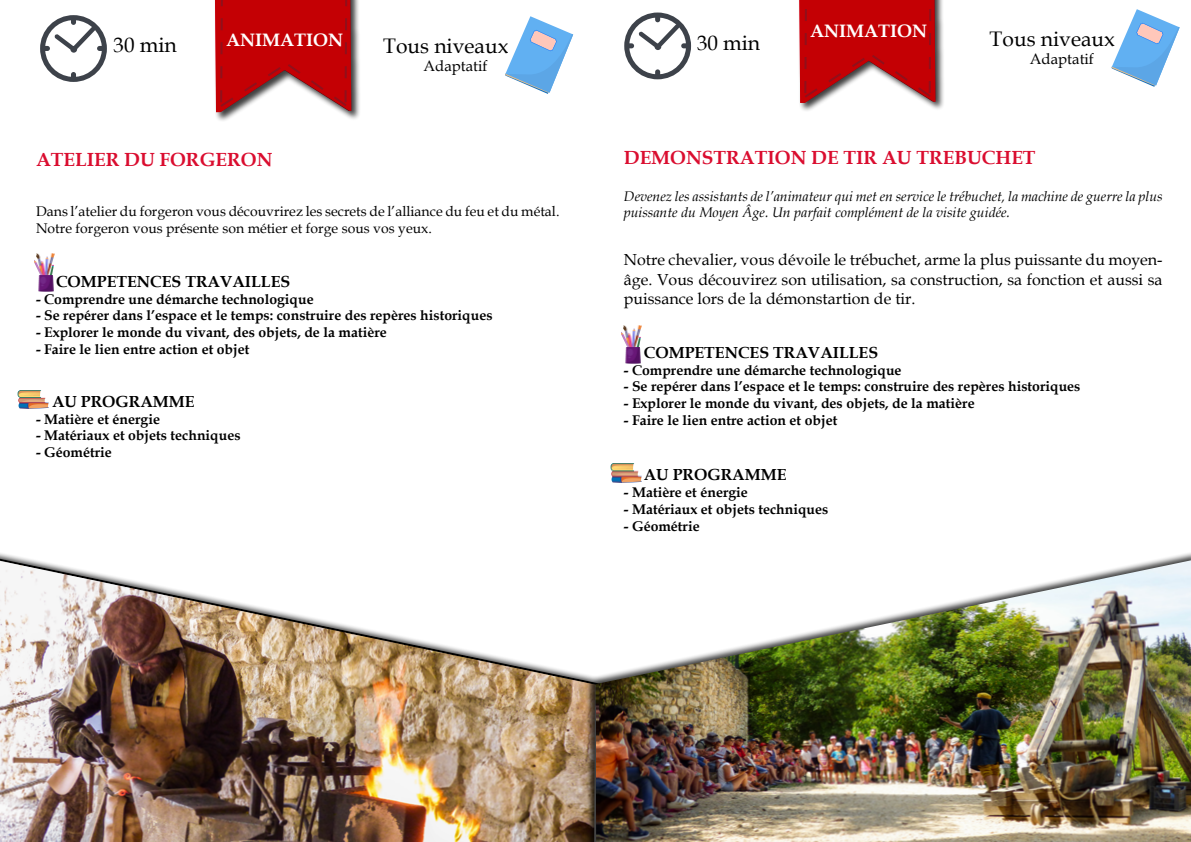
<style>
.page{position:relative;width:1191px;height:842px;background:#fff}
.page>*{position:absolute;margin:0;border:0;box-sizing:border-box;transform-origin:0 0}
.t1{font:21px "Book Antiqua";color:#000}
.t2{font:700 19px "Book Antiqua";color:#da0d2f}
.t3{font:700 18px "Book Antiqua";color:#fff}
.t4{font:16px/19.2px "Book Antiqua";color:#000;text-align:justify}
.t5{font:700 16px "Book Antiqua";color:#000}
.t6{font:15px "Book Antiqua";color:#000}
.t7{font:700 14px "Book Antiqua";color:#000}
.t8{font:italic 14px/16.8px "Book Antiqua";color:#000}
.t9{font:14px/16.8px "Book Antiqua";color:#000}
</style>
<div class="page">
<img style="left:0;top:559px;width:585px;height:283px">
<img style="left:18px;top:390px;width:31px;height:19px">
<svg style="left:40px;top:15px;width:67px;height:67px"></svg>
<svg style="left:505px;top:16px;width:68px;height:78px"></svg>
<img style="left:610px;top:463px;width:31px;height:19px">
<svg style="left:624px;top:13px;width:67px;height:66px"></svg>
<img style="left:621px;top:325px;width:20px;height:38px">
<img style="left:35px;top:253px;width:20px;height:38px">
<div style="left:585px;top:551px;width:606px;height:291px;background:#000;opacity:.75"></div>
<svg style="left:1111px;top:9px;width:68px;height:78px"></svg>
<div style="left:213px;top:0;width:147px;height:122px;background:#000;opacity:.75"></div>
<svg style="left:215px;top:0;width:136px;height:112px"></svg>
<div style="left:797px;top:0;width:147px;height:113px;background:#000;opacity:.75"></div>
<svg style="left:799px;top:0;width:136px;height:103px"></svg>
<p class="t3" style="left:810px;top:18px;width:118px">ANIMATION</p>
<h1 class="t1" style="left:114px;top:30px;width:65px">30 min</h1>
<h1 class="t1" style="left:697px;top:28px;width:65px">30 min</h1>
<h1 class="t1" style="left:989px;top:25px;width:127px">Tous niveaux</h1>
<p class="t6" style="left:1030px;top:49px;width:65px">Adaptatif</p>
<p class="t3" style="left:226px;top:28px;width:118px">ANIMATION</p>
<h1 class="t1" style="left:383px;top:32px;width:127px">Tous niveaux</h1>
<p class="t6" style="left:423px;top:56px;width:65px">Adaptatif</p>
<h2 class="t2" style="left:36px;top:146px;width:238px">ATELIER DU FORGERON</h2>
<p class="t9" style="left:36px;top:203px;width:525px">Dans l’atelier du forgeron vous découvrirez les secrets de l’alliance du feu et du métal.<br>Notre forgeron vous présente son métier et forge sous vos yeux.</p>
<p class="t5" style="left:56px;top:271px;width:236px">COMPETENCES TRAVAILLES</p>
<p class="t7" style="left:36px;top:289px;width:279px">- Comprendre une démarche technologique</p>
<p class="t7" style="left:36px;top:306px;width:458px">- Se repérer dans l’espace et le temps: construire des repères historiques</p>
<p class="t7" style="left:36px;top:323px;width:352px">- Explorer le monde du vivant, des objets, de la matière</p>
<p class="t7" style="left:36px;top:340px;width:215px">- Faire le lien entre action et objet</p>
<p class="t5" style="left:52px;top:391px;width:144px">AU PROGRAMME</p>
<p class="t7" style="left:36px;top:409px;width:126px">- Matière et énergie</p>
<p class="t7" style="left:36px;top:426px;width:206px">- Matériaux et objets techniques</p>
<p class="t7" style="left:36px;top:443px;width:77px">- Géométrie</p>
<h2 class="t2" style="left:624px;top:144px;width:413px">DEMONSTRATION DE TIR AU TREBUCHET</h2>
<p class="t8" style="left:624px;top:187px;width:540px">Devenez les assistants de l’animateur qui met en service le trébuchet, la machine de guerre la plus puissante du Moyen Âge. Un parfait complément de la visite guidée.</p>
<p class="t4" style="left:624px;top:250px;width:540px">Notre chevalier, vous dévoile le trébuchet, arme la plus puissante du moyen&shy;âge. Vous découvirez son utilisation, sa construction, sa fonction et aussi sa puissance lors de la démonstartion de tir.</p>
<p class="t5" style="left:644px;top:341px;width:236px">COMPETENCES TRAVAILLES</p>
<p class="t7" style="left:624px;top:360px;width:279px">- Comprendre une démarche technologique</p>
<p class="t7" style="left:624px;top:377px;width:458px">- Se repérer dans l’espace et le temps: construire des repères historiques</p>
<p class="t7" style="left:624px;top:394px;width:352px">- Explorer le monde du vivant, des objets, de la matière</p>
<p class="t7" style="left:624px;top:411px;width:215px">- Faire le lien entre action et objet</p>
<p class="t5" style="left:644px;top:464px;width:144px">AU PROGRAMME</p>
<p class="t7" style="left:624px;top:483px;width:126px">- Matière et énergie</p>
<p class="t7" style="left:624px;top:499px;width:206px">- Matériaux et objets techniques</p>
<p class="t7" style="left:624px;top:516px;width:77px">- Géométrie</p>
</div>
